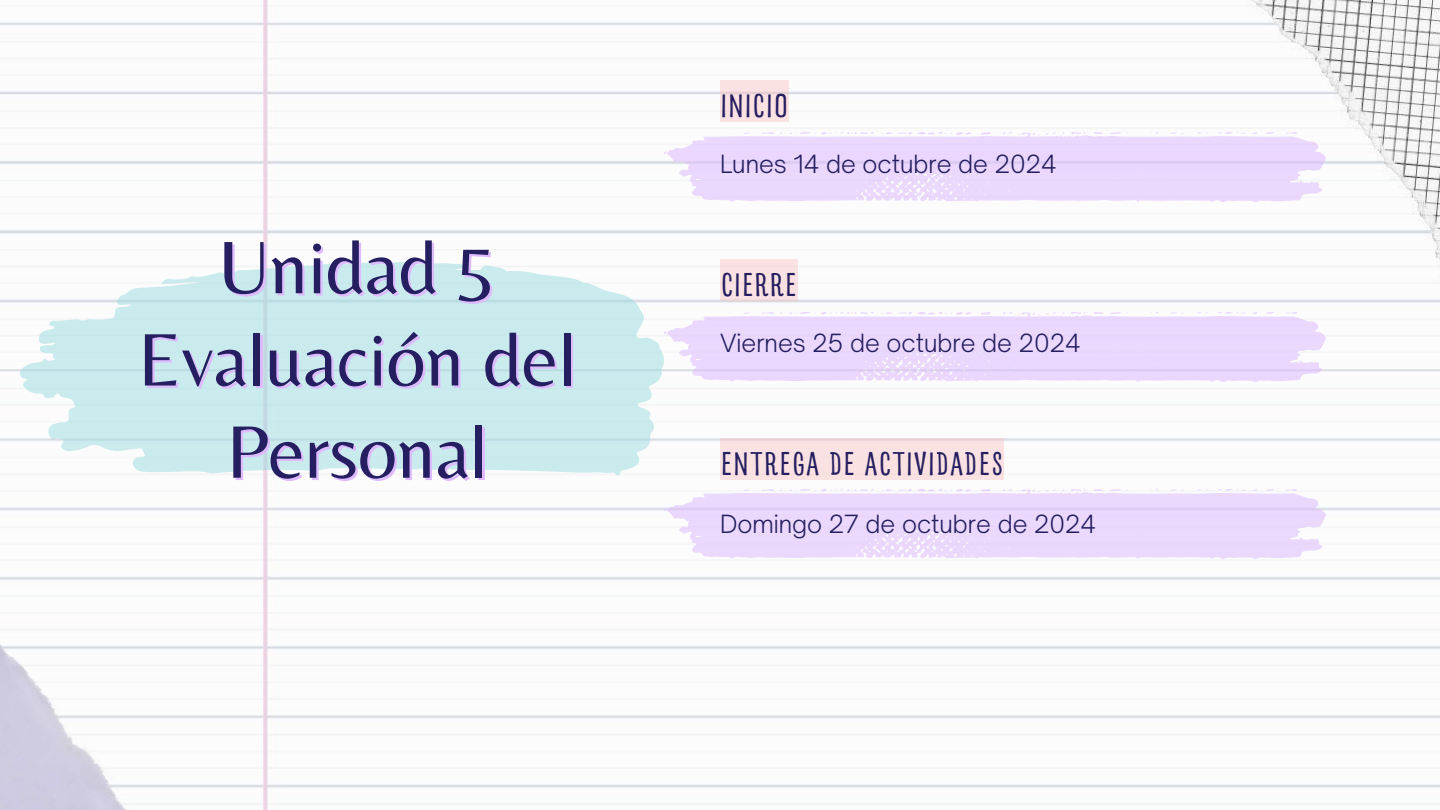
<style>
.page{position:relative;width:1440px;height:810px;background:#fff}
.page>*{position:absolute;margin:0;border:0;box-sizing:border-box;transform-origin:0 0}
.t1{font:77.3px/92.2px "Belleza";color:#251e60;text-align:center}
.t2{font:35px "Nefelibata Pen Sans";color:#251e60}
.t3{font:300 24px "Open Sauce One";color:#251e60}
</style>
<div class="page">
<img style="left:0;top:0;width:1440px;height:810px">
<svg style="left:677px;top:311px;width:649px;height:72px;background:#ecdbfc"></svg>
<img style="left:1131px;top:0;width:309px;height:325px">
<img style="left:0;top:469px;width:167px;height:341px">
<svg style="left:11px;top:227px;width:666px;height:310px;fill:#cbebee"></svg>
<svg style="left:664px;top:131px;width:662px;height:72px;fill:#ebd8fd"></svg>
<div style="left:720px;top:80px;width:69px;height:42px;background:#fae2e3"></div>
<div style="left:720px;top:259px;width:77px;height:42px;background:#fae2e3"></div>
<svg style="left:664px;top:488px;width:662px;height:72px;background:#ecdcfc"></svg>
<div style="left:720px;top:438px;width:284px;height:42px;background:#fae1e2"></div>
<h1 class="t1" style="left:138px;top:220px;width:440px">Unidad 5<br>Evaluación del<br>Personal</h1>
<h2 class="t2" style="left:720px;top:81px;width:70px">INICIO</h2>
<p class="t3" style="left:720px;top:149px;width:338px">Lunes 14 de octubre de 2024</p>
<h2 class="t2" style="left:720px;top:259px;width:79px">CIERRE</h2>
<p class="t3" style="left:720px;top:328px;width:362px">Viernes 25 de octubre de 2024</p>
<h2 class="t2" style="left:720px;top:438px;width:285px">ENTREGA DE ACTIVIDADES</h2>
<p class="t3" style="left:720px;top:509px;width:378px">Domingo 27 de octubre de 2024</p>
</div>
